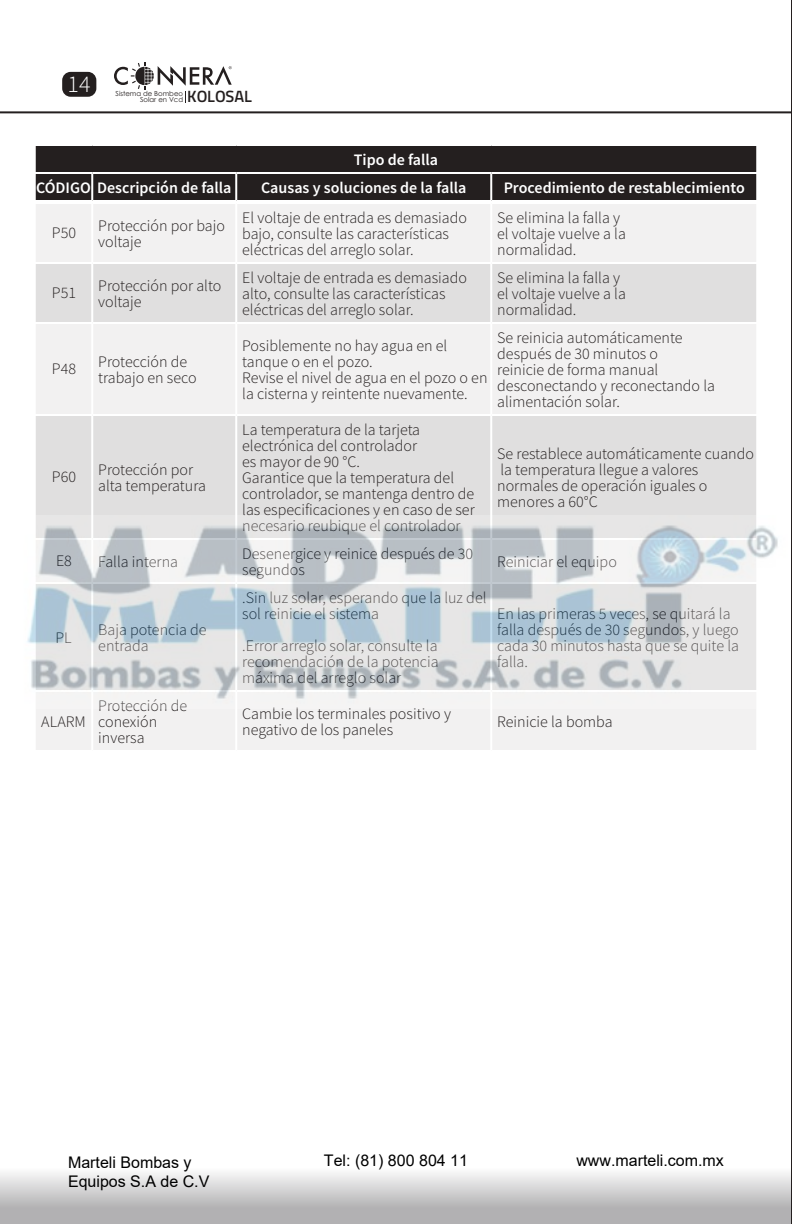
<style>
.page{position:relative;width:792px;height:1224px;background:#fff}
.page>*{position:absolute;margin:0;border:0;box-sizing:border-box;transform-origin:0 0}
.t1{font:300 24px "Source Sans Pro";color:#fff}
.t2{font:600 16.4px "Titillium Web";letter-spacing:-.005em;color:#241f1f}
.t3{font:300 16px/16px "Source Sans Pro";color:#241f1f}
.t4{font:600 16px "Source Sans Pro";color:#fff}
.t5{font:16px/19.2px "Arial";color:#000}
.t6{font:7px/6.2px "Century Gothic";color:#241f1f;text-align:right}
</style>
<div class="page">
<div style="left:62px;top:72px;width:34px;height:25px;background:#241f1f;border-radius:8px"></div>
<div style="left:0;top:1167px;width:792px;height:57px;background:linear-gradient(to bottom,#f9f9f9,#a2a1a3)"></div>
<hr style="left:0;top:111px;width:792px;height:2px;background:#241f1f">
<svg style="left:114px;top:62px;width:118px;height:40px"></svg>
<svg style="left:791px;top:0;width:1px;height:1224px"></svg>
<div style="left:36px;top:204px;width:720px;height:546px;background:#f2f1f1"></div>
<svg style="left:36px;top:264px;width:720px;height:252px;fill:#e0dfdf"></svg>
<hr style="left:91px;top:204px;width:2px;height:58px;background:#fff">
<hr style="left:235px;top:204px;width:2px;height:58px;background:#fff">
<hr style="left:490px;top:204px;width:2px;height:58px;background:#fff">
<hr style="left:34px;top:262px;width:58px;height:2px;background:#fff">
<hr style="left:92px;top:262px;width:144px;height:2px;background:#fff">
<hr style="left:91px;top:264px;width:2px;height:58px;background:#fff">
<hr style="left:236px;top:262px;width:255px;height:2px;background:#fff">
<hr style="left:235px;top:264px;width:2px;height:58px;background:#fff">
<hr style="left:491px;top:262px;width:267px;height:2px;background:#fff">
<hr style="left:490px;top:264px;width:2px;height:58px;background:#fff">
<hr style="left:34px;top:322px;width:58px;height:2px;background:#fff">
<hr style="left:92px;top:322px;width:144px;height:2px;background:#fff">
<hr style="left:91px;top:324px;width:2px;height:90px;background:#fff">
<hr style="left:236px;top:322px;width:255px;height:2px;background:#fff">
<hr style="left:235px;top:324px;width:2px;height:90px;background:#fff">
<hr style="left:491px;top:322px;width:267px;height:2px;background:#fff">
<hr style="left:490px;top:324px;width:2px;height:90px;background:#fff">
<hr style="left:34px;top:414px;width:58px;height:2px;background:#fff">
<hr style="left:92px;top:414px;width:144px;height:2px;background:#fff">
<hr style="left:91px;top:416px;width:2px;height:122px;background:#fff">
<hr style="left:236px;top:414px;width:255px;height:2px;background:#fff">
<hr style="left:235px;top:416px;width:2px;height:122px;background:#fff">
<hr style="left:491px;top:414px;width:267px;height:2px;background:#fff">
<hr style="left:490px;top:416px;width:2px;height:122px;background:#fff">
<hr style="left:91px;top:692px;width:2px;height:58px;background:#fff">
<hr style="left:235px;top:692px;width:2px;height:58px;background:#fff">
<hr style="left:490px;top:692px;width:2px;height:58px;background:#fff">
<div style="left:36px;top:146px;width:720px;height:54px;background:#241f1f"></div>
<hr style="left:34px;top:172px;width:58px;height:2px;background:#fff">
<hr style="left:92px;top:172px;width:144px;height:2px;background:#fff">
<hr style="left:236px;top:172px;width:255px;height:2px;background:#fff">
<hr style="left:491px;top:172px;width:267px;height:2px;background:#fff">
<hr style="left:91px;top:174px;width:2px;height:26px;background:#fff">
<hr style="left:235px;top:174px;width:2px;height:26px;background:#fff">
<hr style="left:490px;top:174px;width:2px;height:26px;background:#fff">
<img style="left:27px;top:516px;width:751px;height:192px">
<h1 class="t1" style="left:68px;top:69px;width:24px">14</h1>
<p class="t6" style="left:116px;top:90px;width:69px">Sistema de Bombeo<br>Solar en Vcd</p>
<p class="t2" style="left:187px;top:84px;width:66px">KOLOSAL</p>
<p class="t4" style="left:354px;top:149px;width:86px">Tipo de falla</p>
<p class="t4" style="left:36px;top:177px;width:197px">CÓDIGO Descripción de falla</p>
<p class="t4" style="left:261px;top:177px;width:207px">Causas y soluciones de la falla</p>
<p class="t4" style="left:504px;top:177px;width:243px">Procedimiento de restablecimiento</p>
<p class="t3" style="left:52px;top:225px;width:26px">P50</p>
<p class="t3" style="left:98px;top:218px;width:128px">Protección por bajo voltaje</p>
<p class="t3" style="left:242px;top:210px;width:226px">El voltaje de entrada es demasiado bajo, consulte las características eléctricas del arreglo solar.</p>
<p class="t3" style="left:497px;top:210px;width:130px">Se elimina la falla y el voltaje vuelve a la normalidad.</p>
<p class="t3" style="left:52px;top:285px;width:26px">P51</p>
<p class="t3" style="left:98px;top:278px;width:125px">Protección por alto voltaje</p>
<p class="t3" style="left:242px;top:270px;width:226px">El voltaje de entrada es demasiado alto, consulte las características eléctricas del arreglo solar.</p>
<p class="t3" style="left:497px;top:270px;width:130px">Se elimina la falla y el voltaje vuelve a la normalidad.</p>
<p class="t3" style="left:52px;top:361px;width:26px">P48</p>
<p class="t3" style="left:98px;top:354px;width:100px">Protección de trabajo en seco</p>
<p class="t3" style="left:52px;top:469px;width:26px">P60</p>
<p class="t3" style="left:98px;top:462px;width:109px">Protección por alta temperatura</p>
<p class="t3" style="left:242px;top:338px;width:247px">Posiblemente no hay agua en el tanque o en el pozo.<br>Revise el nivel de agua en el pozo o en la cisterna y reintente nuevamente.</p>
<p class="t3" style="left:497px;top:330px;width:219px">Se reinicia automáticamente después de 30 minutos o<br>reinicie de forma manual desconectando y reconectando la alimentación solar.</p>
<p class="t3" style="left:242px;top:422px;width:234px">La temperatura de la tarjeta electrónica del controlador<br>es mayor de 90 °C.<br>Garantice que la temperatura del controlador, se mantenga dentro de las especificaciones y en caso de ser necesario reubique el controlador</p>
<p class="t3" style="left:497px;top:446px;width:258px">Se restablece automáticamente cuando la temperatura llegue a valores normales de operación iguales o menores a 60°C</p>
<p class="t3" style="left:56px;top:553px;width:17px">E8</p>
<p class="t3" style="left:98px;top:554px;width:81px">Falla interna</p>
<p class="t3" style="left:242px;top:546px;width:232px">Desenergice y reinice después de 30 segundos</p>
<p class="t3" style="left:497px;top:554px;width:121px">Reiniciar el equipo</p>
<p class="t3" style="left:55px;top:630px;width:18px">PL</p>
<p class="t3" style="left:98px;top:622px;width:110px">Baja potencia de entrada</p>
<p class="t3" style="left:242px;top:590px;width:246px">.Sin luz solar, esperando que la luz del sol reinicie el sistema</p>
<p class="t3" style="left:242px;top:638px;width:198px;text-align:justify">.Error arreglo solar, consulte la recomendación de la potencia máxima del arreglo solar</p>
<p class="t3" style="left:497px;top:606px;width:243px">En las primeras 5 veces, se quitará la falla después de 30 segundos, y luego cada 30 minutos hasta que se quite la falla.</p>
<p class="t3" style="left:41px;top:714px;width:46px">ALARM</p>
<p class="t3" style="left:98px;top:698px;width:91px">Protección de conexión inversa</p>
<p class="t3" style="left:242px;top:706px;width:210px">Cambie los terminales positivo y negativo de los paneles</p>
<p class="t3" style="left:497px;top:714px;width:117px">Reinicie la bomba</p>
<p class="t5" style="left:68px;top:1153px;width:143px">Marteli Bombas y<br>Equipos S.A de C.V</p>
<p class="t5" style="left:324px;top:1151px;width:146px">Tel: (81) 800 804 11</p>
<p class="t5" style="left:576px;top:1151px;width:149px">www.marteli.com.mx</p>
</div>
